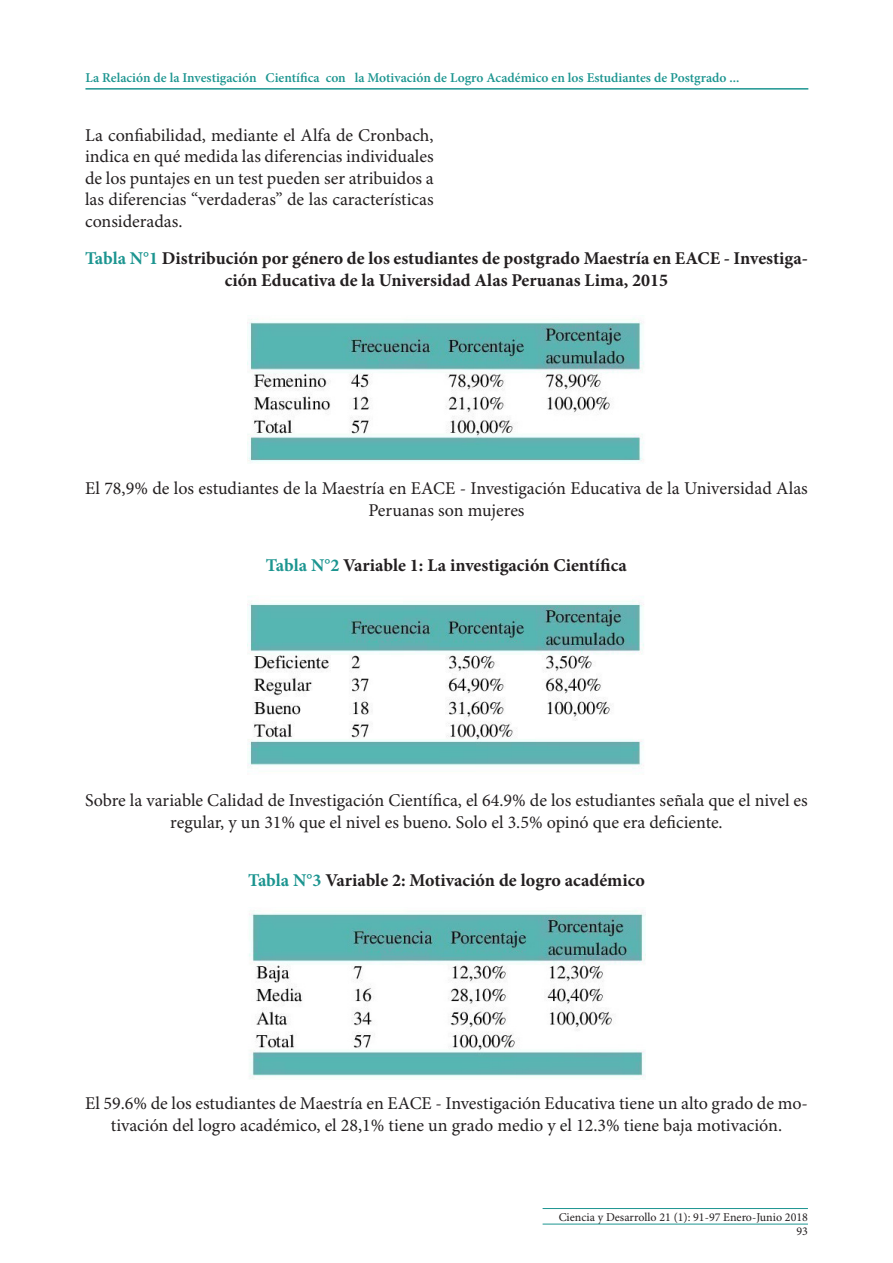
<style>
.page{position:relative;width:893px;height:1263px;background:#fff}
.page>*{position:absolute;margin:0;border:0;box-sizing:border-box;transform-origin:0 0}
.t1{font:18px/21.6px "Minion Pro";color:#231f20;text-align:center}
.t2{font:700 18px/21.6px "Minion Pro";color:#231f20;text-align:center}
.t3{font:600 13.5px "Minion Pro";color:#1c9590}
.t4{font:12px "Minion Pro";color:#231f20}
.s1{color:#1c9590}
</style>
<div class="page">
<img style="left:248px;top:315px;width:396px;height:148px">
<img style="left:248px;top:600px;width:396px;height:169px">
<img style="left:249px;top:910px;width:396px;height:169px">
<hr style="left:85px;top:88px;width:723px;height:2px;background:#1c9590">
<hr style="left:543px;top:1208px;width:265px;height:1px;background:#1c9590">
<hr style="left:543px;top:1224px;width:265px;height:1px;background:#1c9590">
<p class="t3" style="left:85px;top:69px;width:655px">La Relación de la Investigación Científica con la Motivación de Logro Académico en los Estudiantes de Postgrado ...</p>
<p class="t1" style="left:85px;top:125px;width:350px;text-align:justify">La confiabilidad, mediante el Alfa de Cronbach, indica en qué medida las diferencias individuales de los puntajes en un test pueden ser atribuidos a las diferencias “verdaderas” de las características consideradas.</p>
<p class="t2" style="left:85px;top:248px;width:724px"><span class="s1">Tabla N°1</span> Distribución por género de los estudiantes de postgrado Maestría en EACE - Investiga&shy;ción Educativa de la Universidad Alas Peruanas Lima, 2015</p>
<p class="t1" style="left:85px;top:478px;width:724px">El 78,9% de los estudiantes de la Maestría en EACE - Investigación Educativa de la Universidad Alas<br>Peruanas son mujeres</p>
<p class="t2" style="left:266px;top:554px;width:363px"><span class="s1">Tabla N°2</span> Variable 1: La investigación Científica</p>
<p class="t1" style="left:85px;top:790px;width:724px">Sobre la variable Calidad de Investigación Científica, el 64.9% de los estudiantes señala que el nivel es regular, y un 31% que el nivel es bueno. Solo el 3.5% opinó que era deficiente.</p>
<p class="t2" style="left:248px;top:869px;width:398px"><span class="s1">Tabla N°3</span> Variable 2: Motivación de logro académico</p>
<p class="t1" style="left:85px;top:1093px;width:724px">El 59.6% de los estudiantes de Maestría en EACE - Investigación Educativa tiene un alto grado de mo&shy;tivación del logro académico, el 28,1% tiene un grado medio y el 12.3% tiene baja motivación.</p>
<p class="t4" style="left:559px;top:1210px;width:251px">Ciencia y Desarrollo 21 (1): 91-97 Enero-Junio 2018</p>
<p class="t4" style="left:796px;top:1224px;width:13px">93</p>
</div>
